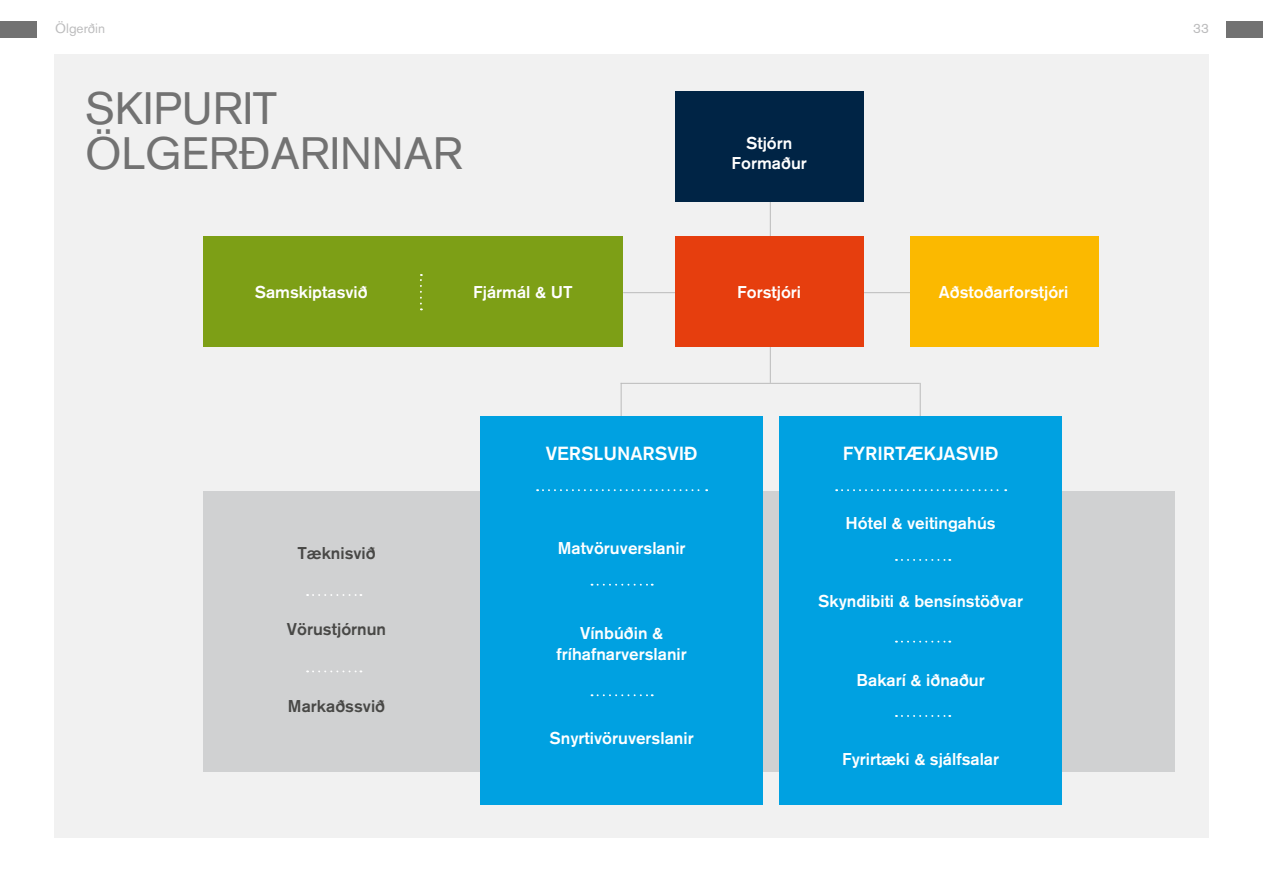
<style>
.page{position:relative;width:1263px;height:893px;background:#fff}
.page>*{position:absolute;margin:0;border:0;box-sizing:border-box;transform-origin:0 0}
.t1{font:45px/45px "Akzidenz Grotesk BE";color:#727272}
.t2{font:500 18.9px "Akzidenz Grotesk BE";color:#fff}
.t3{font:500 16.95px/20.4px "Akzidenz Grotesk BE";color:#fff;text-align:center}
.t4{font:500 16.95px "Akzidenz Grotesk BE";color:#484846}
.t5{font:13.5px "Akzidenz Grotesk BE";color:#bcbcbd}
</style>
<div class="page">
<div style="left:1227px;top:22px;width:36px;height:16px;background:#727272"></div>
<div style="left:0;top:22px;width:36px;height:16px;background:#727272"></div>
<div style="left:54px;top:54px;width:1155px;height:784px;background:#f1f1f1"></div>
<hr style="left:623px;top:292px;width:53px;height:1px;background:#bbb">
<hr style="left:864px;top:292px;width:46px;height:1px;background:#bbb">
<hr style="left:621px;top:383px;width:299px;height:1px;background:#bbb">
<hr style="left:770px;top:201px;width:1px;height:35px;background:#bbb">
<hr style="left:770px;top:347px;width:1px;height:36px;background:#bbb">
<hr style="left:621px;top:383px;width:1px;height:35px;background:#bbb">
<hr style="left:920px;top:383px;width:1px;height:35px;background:#bbb">
<div style="left:203px;top:236px;width:420px;height:111px;background:#7d9f16"></div>
<div style="left:910px;top:236px;width:189px;height:111px;background:#fbb900"></div>
<div style="left:676px;top:236px;width:188px;height:111px;background:#e63e0e"></div>
<svg style="left:420px;top:274px;width:2px;height:36px"></svg>
<div style="left:676px;top:91px;width:188px;height:111px;background:#002445"></div>
<div style="left:203px;top:491px;width:972px;height:281px;background:#d0d1d2"></div>
<div style="left:780px;top:486px;width:282px;height:319px;background:#00a1e1"></div>
<div style="left:481px;top:486px;width:282px;height:319px;background:#00a1e1"></div>
<div style="left:481px;top:417px;width:282px;height:72px;background:#00a1e1"></div>
<div style="left:780px;top:417px;width:282px;height:72px;background:#00a1e1"></div>
<svg style="left:307px;top:594px;width:54px;height:2px"></svg>
<svg style="left:591px;top:584px;width:62px;height:2px"></svg>
<svg style="left:537px;top:489px;width:170px;height:2px"></svg>
<svg style="left:836px;top:489px;width:170px;height:2px"></svg>
<svg style="left:896px;top:559px;width:54px;height:2px"></svg>
<svg style="left:307px;top:670px;width:54px;height:2px"></svg>
<svg style="left:591px;top:694px;width:62px;height:2px"></svg>
<svg style="left:896px;top:641px;width:54px;height:2px"></svg>
<svg style="left:896px;top:715px;width:54px;height:2px"></svg>
<p class="t5" style="left:55px;top:20px;width:51px">Ölgerðin</p>
<p class="t5" style="left:1193px;top:20px;width:17px">33</p>
<h1 class="t1" style="left:85px;top:86px;width:379px">SKIPURIT<br>ÖLGERÐARINNAR</h1>
<p class="t3" style="left:732px;top:132px;width:77px">Stjórn<br>Formaður</p>
<p class="t3" style="left:255px;top:281px;width:115px">Samskiptasvið</p>
<p class="t3" style="left:473px;top:281px;width:101px">Fjármál &amp; UT</p>
<p class="t3" style="left:737px;top:282px;width:65px">Forstjóri</p>
<p class="t3" style="left:939px;top:282px;width:131px">Aðstoðarforstjóri</p>
<p class="t2" style="left:546px;top:442px;width:153px">VERSLUNARSVIÐ</p>
<p class="t2" style="left:843px;top:442px;width:157px">FYRIRTÆKJASVIÐ</p>
<p class="t4" style="left:297px;top:542px;width:80px">Tæknisvið</p>
<p class="t4" style="left:287px;top:619px;width:101px">Vörustjórnun</p>
<p class="t4" style="left:288px;top:696px;width:99px">Markaðssvið</p>
<p class="t3" style="left:558px;top:538px;width:129px">Matvöruverslanir</p>
<p class="t3" style="left:556px;top:623px;width:132px">Vínbúðin &amp; fríhafnarverslanir</p>
<p class="t3" style="left:550px;top:728px;width:146px">Snyrtivöruverslanir</p>
<p class="t3" style="left:846px;top:513px;width:152px">Hótel &amp; veitingahús</p>
<p class="t3" style="left:818px;top:591px;width:206px">Skyndibiti &amp; bensínstöðvar</p>
<p class="t3" style="left:856px;top:670px;width:130px">Bakarí &amp; iðnaður</p>
<p class="t3" style="left:842px;top:748px;width:158px">Fyrirtæki &amp; sjálfsalar</p>
</div>
